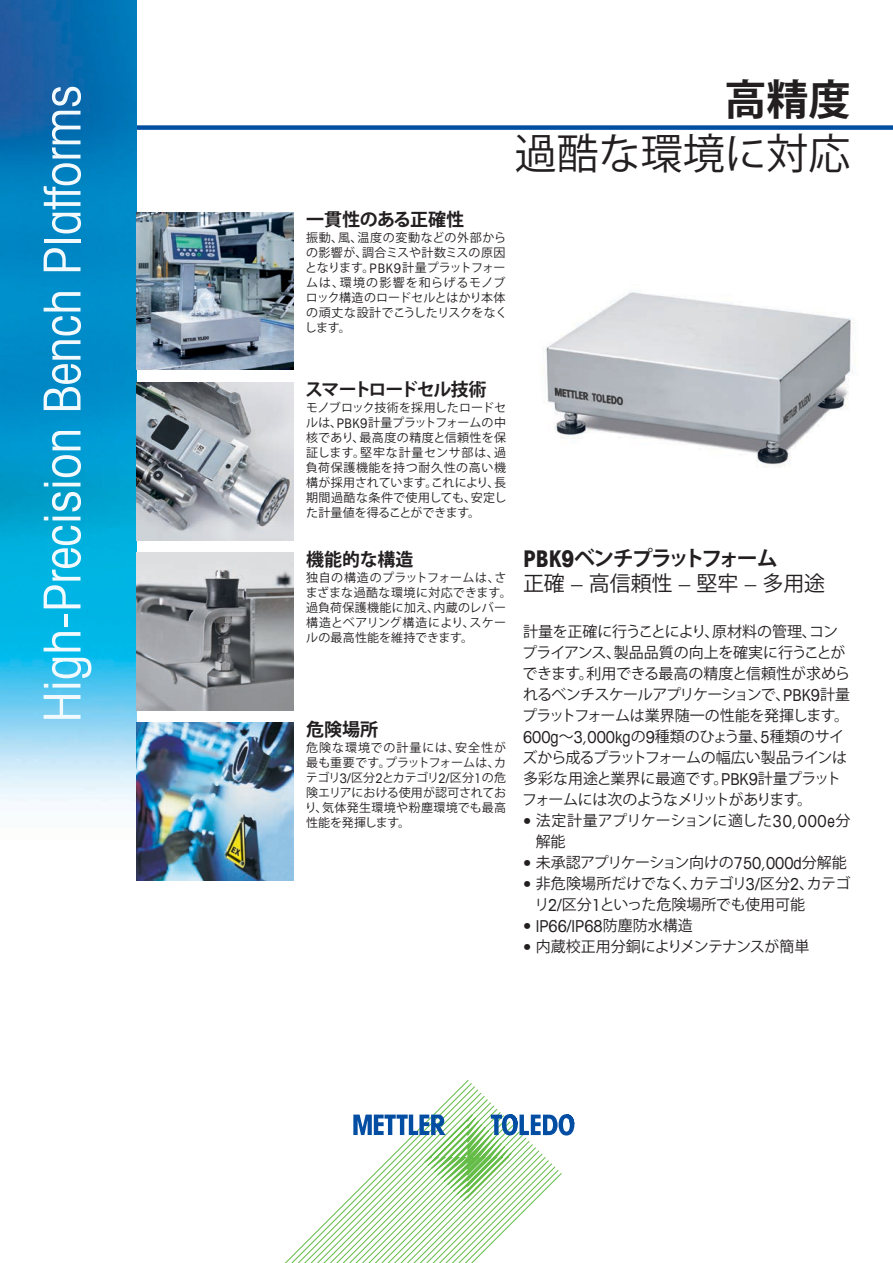
<style>
.page{position:relative;width:893px;height:1263px;background:#fff}
.page>*{position:absolute;margin:0;border:0;box-sizing:border-box;transform-origin:0 0}
.t1{font:condensed 51px "Avant Garde Com";color:#f2fafe}
.t2{font:42px "Koz Go Pro";color:#231f20}
.t3{font:700 42px "Koz Go Pro";color:#231f20}
.t4{font:700 21px/25.5px "Koz Go Pro";letter-spacing:-.11em;color:#231f20}
.t5{font:700 18px "Koz Go Pro";letter-spacing:-.02em;color:#231f20}
.t6{font:700 18px "Koz Go Pro";letter-spacing:-.075em;color:#231f20}
.t7{font:condensed 16.5px "Avant Garde Com";color:#231f20}
.t8{font:15px/21px "Koz Go Pro";letter-spacing:-.03em;color:#231f20}
.t9{font:15px/21px "Koz Go Pro";color:#231f20}
.t10{font:15px/21px "Koz Go Pro";letter-spacing:-.005em;color:#231f20}
.t11{font:15px "Koz Go Pro";letter-spacing:-.01em;color:#231f20}
.t12{font:12px/15px "Koz Go Pro";letter-spacing:.015em;color:#231f20;text-align:justify}
.s1{font-family:"Avant Garde Com";font-stretch:condensed;font-size:13.2px}
.s2{font-family:"Avant Garde Com";font-stretch:condensed;font-size:23.1px}
.s3{font-weight:400}
.s4{font-family:"Avant Garde Com";font-weight:400;font-stretch:condensed;font-size:23.1px}
.s5{font-family:"Avant Garde Com";font-stretch:condensed;font-size:16.5px}
.s6{font-family:"Koz Go Pro";font-stretch:normal;font-size:15px}
</style>
<div class="page">
<div style="left:111px;top:125px;width:782px;height:5px;background:#004fa3"></div>
<img style="left:0;top:0;width:136px;height:802px">
<svg style="left:285px;top:1080px;width:250px;height:183px"></svg>
<svg style="left:353px;top:1114px;width:221px;height:87px"></svg>
<img style="left:545px;top:292px;width:309px;height:176px">
<img style="left:136px;top:383px;width:157px;height:157px">
<img style="left:136px;top:213px;width:157px;height:157px">
<img style="left:136px;top:553px;width:157px;height:157px">
<img style="left:136px;top:723px;width:157px;height:157px">
<h1 class="t1" style="left:31px;top:722px;width:639px;rotate:-90deg">High-Precision Bench Platforms</h1>
<h2 class="t3" style="left:724px;top:73px;width:127px">高精度</h2>
<h2 class="t2" style="left:515px;top:127px;width:337px">過酷な環境に対応</h2>
<h3 class="t5" style="left:306px;top:208px;width:159px">一貫性のある正確性</h3>
<p class="t12" style="left:305px;top:231px;width:204px;text-align:left">振動、風、温度の変動などの外部からの影響が、調合ミスや計数ミスの原因となります。<span class="s1">PBK9</span>計量プラットフォームは、環境の影響を和らげるモノブロック構造のロードセルとはかり本体の頑丈な設計でこうしたリスクをなくします。</p>
<h3 class="t6" style="left:305px;top:378px;width:183px">スマートロードセル技術</h3>
<p class="t12" style="left:306px;top:400px;width:202px">モノブロック技術を採用したロードセルは、<span class="s1">PBK9</span>計量プラットフォームの中核であり、最高度の精度と信頼性を保証します。堅牢な計量センサ部は、過負荷保護機能を持つ耐久性の高い機構が採用されています。これにより、長期間過酷な条件で使用しても、安定した計量値を得ることができます。</p>
<h3 class="t4" style="left:523px;top:547px;width:304px"><span class="s2">PBK9</span>ベンチプラットフォーム<br><span class="s3">正確</span> <span class="s4">–</span> <span class="s3">高信頼性</span> <span class="s4">–</span> <span class="s3">堅牢</span> <span class="s4">–</span> <span class="s3">多用途</span></h3>
<p class="t8" style="left:522px;top:621px;width:329px">計量を正確に行うことにより、原材料の管理、コンプライアンス、製品品質の向上を確実に行うことができます。利用できる最高の精度と信頼性が求められるベンチスケールアプリケーションで、<span class="s5">PBK9</span>計量プラットフォームは業界随一の性能を発揮します。<br><span class="s5">600g</span>～<span class="s5">3,000kg</span>の<span class="s5">9</span>種類のひょう量、<span class="s5">5</span>種類のサイズから成るプラットフォームの幅広い製品ラインは多彩な用途と業界に最適です。<span class="s5">PBK9</span>計量プラットフォームには次のようなメリットがあります。</p>
<p class="t10" style="left:536px;top:810px;width:316px;text-indent:-13px"><span class="s5">•</span> 法定計量アプリケーションに適した<span class="s5">30,000e</span>分解能</p>
<p class="t8" style="left:523px;top:852px;width:325px"><span class="s5">•</span> 未承認アプリケーション向けの<span class="s5">750,000d</span>分解能</p>
<p class="t9" style="left:534px;top:873px;width:318px;text-indent:-11px"><span class="s5">•</span> 非危険場所だけでなく、カテゴリ<span class="s5">3/</span>区分<span class="s5">2</span>、カテゴリ<span class="s5">2/</span>区分<span class="s5">1</span>といった危険場所でも使用可能</p>
<h3 class="t7" style="left:523px;top:916px;width:171px">• IP66/IP68<span class="s6">防塵防水構造</span></h3>
<p class="t11" style="left:523px;top:937px;width:288px"><span class="s5">•</span> 内蔵校正用分銅によりメンテナンスが簡単</p>
<h3 class="t5" style="left:306px;top:548px;width:109px">機能的な構造</h3>
<p class="t12" style="left:306px;top:571px;width:208px;text-align:left">独自の構造のプラットフォームは、さまざまな過酷な環境に対応できます。過負荷保護機能に加え、内蔵のレバー構造とベアリング構造により、スケールの最高性能を維持できます。</p>
<h3 class="t5" style="left:306px;top:718px;width:73px">危険場所</h3>
<p class="t12" style="left:305px;top:741px;width:203px">危険な環境での計量には、安全性が最も重要です。プラットフォームは、カテゴリ<span class="s1">3/</span>区分<span class="s1">2</span>とカテゴリ<span class="s1">2/</span>区分<span class="s1">1</span>の危険エリアにおける使用が認可されており、気体発生環境や粉塵環境でも最高性能を発揮します。</p>
</div>
